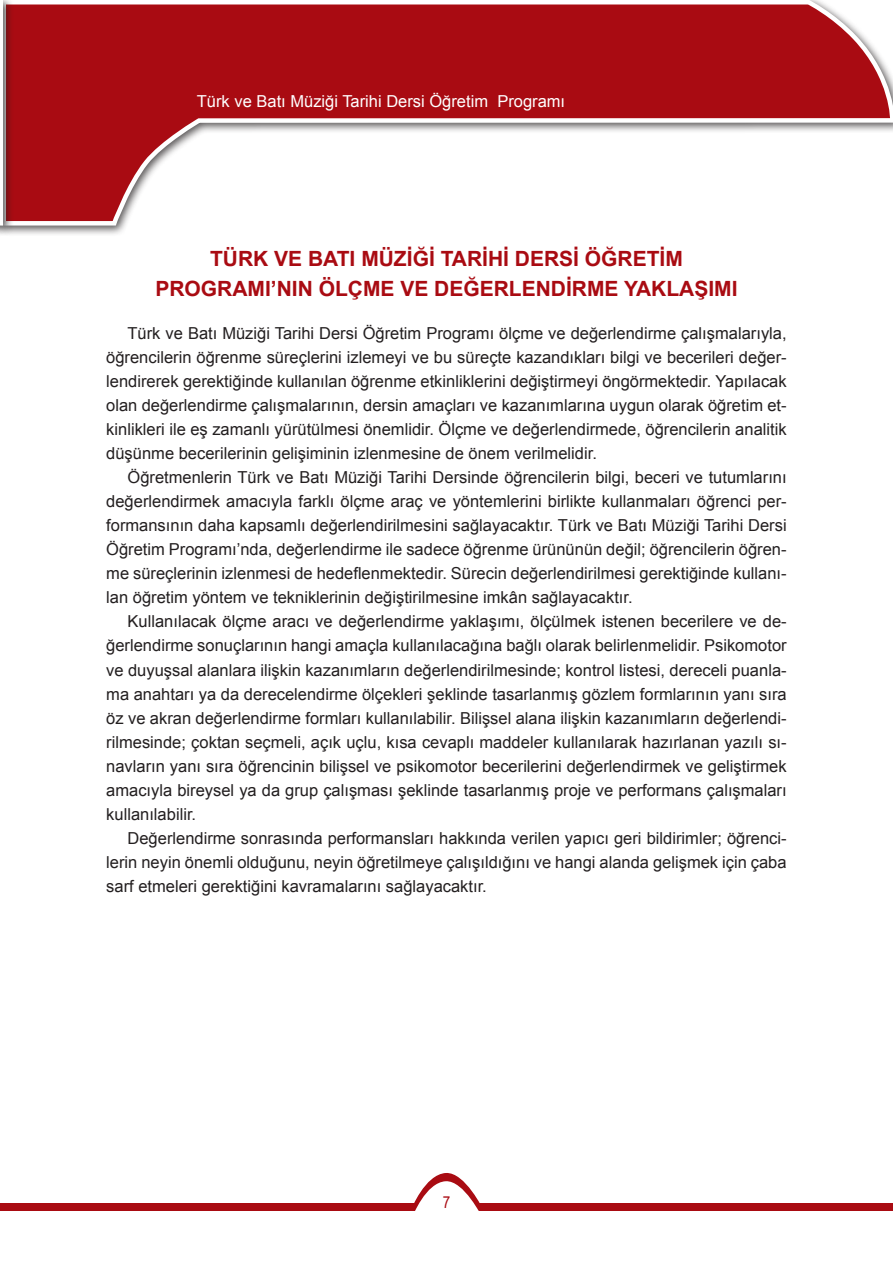
<style>
.page{position:relative;width:893px;height:1263px;background:#fff}
.page>*{position:absolute;margin:0;border:0;box-sizing:border-box;transform-origin:0 0}
.BAŞLIK{font:700 21px "Arial";color:#a90b12}
.t1{font:16.5px/24px "Arial";color:#231f20;text-align:justify}
.t2{font:16.5px "Arial";color:#fff}
.t3{font:16.5px "Arial Narrow";color:#a90b12}
</style>
<div class="page">
<div style="left:0;top:0;width:893px;height:237px;background:#231f20;opacity:.75"></div>
<svg style="left:14px;top:0;width:879px;height:228px"></svg>
<div style="left:480px;top:1203px;width:413px;height:8px;background:#a90b12"></div>
<div style="left:1px;top:1203px;width:414px;height:8px;background:#a90b12"></div>
<svg style="left:414px;top:1173px;width:66px;height:38px"></svg>
<div style="left:0;top:0;width:14px;height:237px;background:#231f20;opacity:.75"></div>
<svg style="left:0;top:0;width:5px;height:228px"></svg>
<p class="t2" style="left:197px;top:91px;width:370px">Türk ve Batı Müziği Tarihi Dersi Öğretim Programı</p>
<p class="BAŞLIK" style="left:210px;top:245px;width:474px">TÜRK VE BATI MÜZİĞİ TARİHİ DERSİ ÖĞRETİM</p>
<p class="BAŞLIK" style="left:155px;top:275px;width:584px">PROGRAMI’NIN ÖLÇME VE DEĞERLENDİRME YAKLAŞIMI</p>
<p class="t1" style="left:106px;top:322px;width:682px;text-indent:21px">Türk ve Batı Müziği Tarihi Dersi Öğretim Programı ölçme ve değerlendirme çalışmalarıyla, öğrencilerin öğrenme süreçlerini izlemeyi ve bu süreçte kazandıkları bilgi ve becerileri değer&shy;lendirerek gerektiğinde kullanılan öğrenme etkinliklerini değiştirmeyi öngörmektedir. Yapılacak olan değerlendirme çalışmalarının, dersin amaçları ve kazanımlarına uygun olarak öğretim et&shy;kinlikleri ile eş zamanlı yürütülmesi önemlidir. Ölçme ve değerlendirmede, öğrencilerin analitik düşünme becerilerinin gelişiminin izlenmesine de önem verilmelidir.</p>
<p class="t1" style="left:106px;top:466px;width:682px;text-indent:21px">Öğretmenlerin Türk ve Batı Müziği Tarihi Dersinde öğrencilerin bilgi, beceri ve tutumlarını değerlendirmek amacıyla farklı ölçme araç ve yöntemlerini birlikte kullanmaları öğrenci per&shy;formansının daha kapsamlı değerlendirilmesini sağlayacaktır. Türk ve Batı Müziği Tarihi Dersi Öğretim Programı’nda, değerlendirme ile sadece öğrenme ürününün değil; öğrencilerin öğren&shy;me süreçlerinin izlenmesi de hedeflenmektedir. Sürecin değerlendirilmesi gerektiğinde kullanı&shy;lan öğretim yöntem ve tekniklerinin değiştirilmesine imkân sağlayacaktır.</p>
<p class="t1" style="left:106px;top:610px;width:682px;text-indent:21px">Kullanılacak ölçme aracı ve değerlendirme yaklaşımı, ölçülmek istenen becerilere ve de&shy;ğerlendirme sonuçlarının hangi amaçla kullanılacağına bağlı olarak belirlenmelidir. Psikomotor ve duyuşsal alanlara ilişkin kazanımların değerlendirilmesinde; kontrol listesi, dereceli puanla&shy;ma anahtarı ya da derecelendirme ölçekleri şeklinde tasarlanmış gözlem formlarının yanı sıra öz ve akran değerlendirme formları kullanılabilir. Bilişsel alana ilişkin kazanımların değerlendi&shy;rilmesinde; çoktan seçmeli, açık uçlu, kısa cevaplı maddeler kullanılarak hazırlanan yazılı sı&shy;navların yanı sıra öğrencinin bilişsel ve psikomotor becerilerini değerlendirmek ve geliştirmek amacıyla bireysel ya da grup çalışması şeklinde tasarlanmış proje ve performans çalışmaları kullanılabilir.</p>
<p class="t1" style="left:106px;top:826px;width:682px;text-indent:21px">Değerlendirme sonrasında performansları hakkında verilen yapıcı geri bildirimler; öğrenci&shy;lerin neyin önemli olduğunu, neyin öğretilmeye çalışıldığını ve hangi alanda gelişmek için çaba sarf etmeleri gerektiğini kavramalarını sağlayacaktır.</p>
<p class="t3" style="left:443px;top:1190px;width:9px">7</p>
</div>
